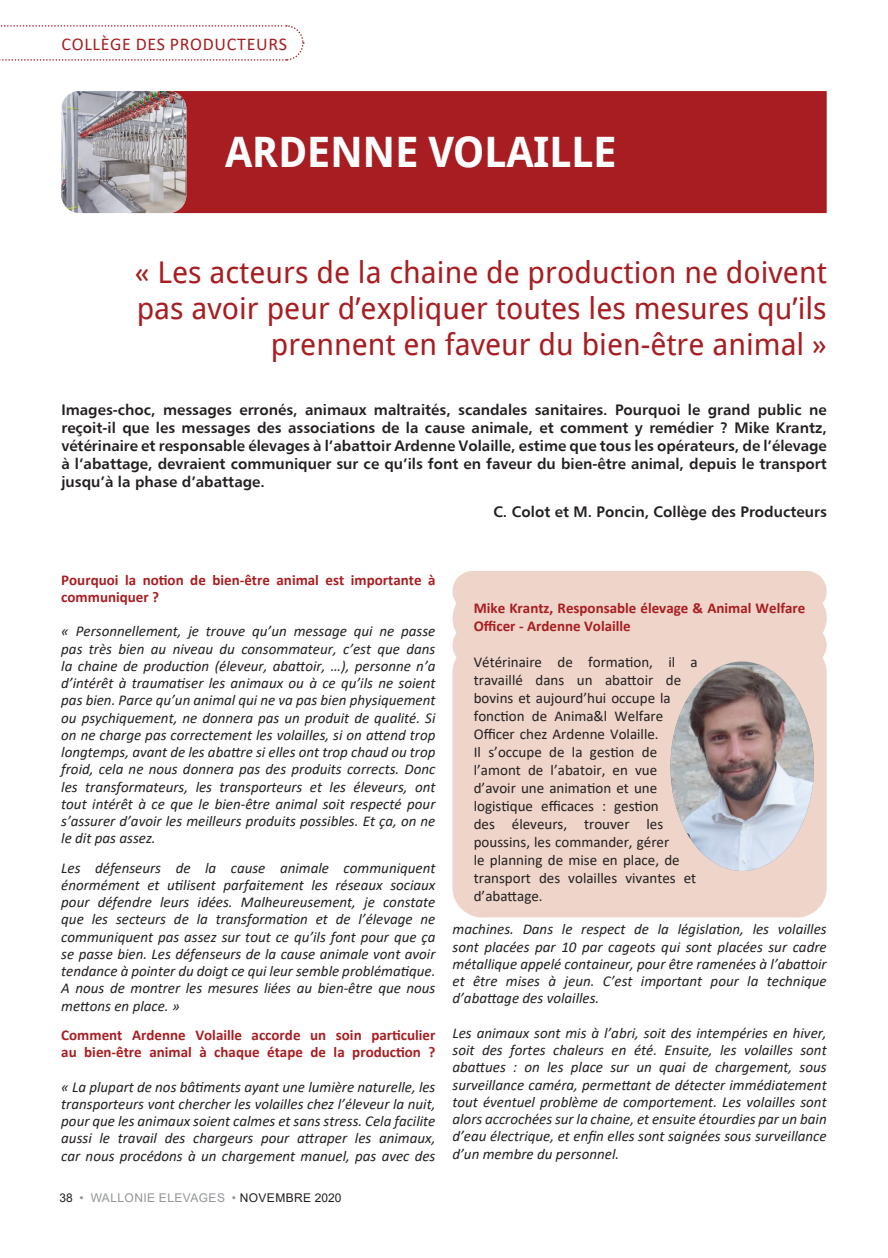
<style>
.page{position:relative;width:888px;height:1258px;background:#fff}
.page>*{position:absolute;margin:0;border:0;box-sizing:border-box;transform-origin:0 0}
.t1{font:700 42px "Droid Sans";letter-spacing:-.01em;color:#fff}
.List_Bullet{font:30px/36px "Droid Sans";color:#a81d21;text-align:right}
.t2{font:18px "Calibri";letter-spacing:.04em;color:#a81d21}
.t3{font:italic 15px/17.2px "Calibri";color:#231f20;text-align:justify}
.t4{font:15px/18px "Humanist 777 BT Bold B";color:#231f20;text-align:justify}
.t5{font:15px/18px "Calibri";color:#231f20}
.t6{font:700 15px/17.2px "Calibri";color:#a81d21}
.t7{font:12px "Arial";letter-spacing:.035em;color:#939598}
.s1{color:#231f20}
</style>
<div class="page">
<div style="left:452px;top:571px;width:375px;height:40px;background:#eed4c9;border-radius:20px"></div>
<div style="left:452px;top:589px;width:375px;height:58px;background:#eed4c9;border-radius:29px"></div>
<div style="left:452px;top:625px;width:375px;height:40px;background:#eed4c9;border-radius:20px"></div>
<div style="left:452px;top:643px;width:375px;height:274px;background:#eed4c9;border-radius:30px"></div>
<div style="left:186px;top:91px;width:641px;height:122px;background:#a81d21"></div>
<img style="left:61px;top:91px;width:125px;height:122px">
<svg style="left:0;top:25px;width:304px;height:36px"></svg>
<img style="left:670px;top:665px;width:144px;height:206px">
<p class="t2" style="left:62px;top:31px;width:227px">COLLÈGE DES PRODUCTEURS</p>
<p class="t1" style="left:225px;top:122px;width:393px">ARDENNE VOLAILLE</p>
<p class="List_Bullet" style="left:135px;top:253px;width:693px">« Les acteurs de la chaine de production ne doivent pas avoir peur d’expliquer toutes les mesures qu’ils prennent en faveur du bien-être animal »</p>
<p class="t4" style="left:61px;top:400px;width:767px">Images-choc, messages erronés, animaux maltraités, scandales sanitaires. Pourquoi le grand public ne reçoit-il que les messages des associations de la cause animale, et comment y remédier ? Mike Krantz, vétérinaire et responsable élevages à l’abattoir Ardenne Volaille, estime que tous les opérateurs, de l’élevage à l’abattage, devraient communiquer sur ce qu’ils font en faveur du bien-être animal, depuis le transport jusqu’à la phase d’abattage.</p>
<p class="t4" style="left:493px;top:502px;width:335px">C. Colot et M. Poncin, Collège des Producteurs</p>
<p class="t6" style="left:61px;top:571px;width:376px">Pourquoi la notion de bien-être animal est importante à communiquer ?</p>
<p class="t3" style="left:61px;top:622px;width:376px">« Personnellement, je trouve qu’un message qui ne passe pas très bien au niveau du consommateur, c’est que dans la chaine de production (éleveur, abattoir, …), personne n’a d’intérêt à traumatiser les animaux ou à ce qu’ils ne soient pas bien. Parce qu’un animal qui ne va pas bien physiquement ou psychiquement, ne donnera pas un produit de qualité. Si on ne charge pas correctement les volailles, si on attend trop longtemps, avant de les abattre si elles ont trop chaud ou trop froid, cela ne nous donnera pas des produits corrects. Donc les transformateurs, les transporteurs et les éleveurs, ont tout intérêt à ce que le bien-être animal soit respecté pour s’assurer d’avoir les meilleurs produits possibles. Et ça, on ne le dit pas assez.</p>
<p class="t3" style="left:61px;top:858px;width:376px">Les défenseurs de la cause animale communiquent énormément et utilisent parfaitement les réseaux sociaux pour défendre leurs idées. Malheureusement, je constate que les secteurs de la transformation et de l’élevage ne communiquent pas assez sur tout ce qu’ils font pour que ça se passe bien. Les défenseurs de la cause animale vont avoir tendance à pointer du doigt ce qui leur semble problématique.<br>A nous de montrer les mesures liées au bien-être que nous mettons en place. »</p>
<p class="t6" style="left:61px;top:1026px;width:376px">Comment Ardenne Volaille accorde un soin particulier au bien-être animal à chaque étape de la production ?</p>
<p class="t3" style="left:61px;top:1077px;width:376px">« La plupart de nos bâtiments ayant une lumière naturelle, les transporteurs vont chercher les volailles chez l’éleveur la nuit, pour que les animaux soient calmes et sans stress. Cela facilite aussi le travail des chargeurs pour attraper les animaux, car nous procédons à un chargement manuel, pas avec des</p>
<p class="t7" style="left:60px;top:1190px;width:283px"><span class="s1">38</span> • WALLONIE ELEVAGES • <span class="s1">NOVEMBRE 2020</span></p>
<p class="t6" style="left:474px;top:599px;width:333px;line-height:18px">Mike Krantz, Responsable élevage &amp; Animal Welfare<br>Officer - Ardenne Volaille</p>
<p class="t5" style="left:474px;top:653px;width:225px">Vétérinaire de formation, il a travaillé dans un abattoir de bovins et aujourd’hui occupe la fonction de Anima&amp;l Welfare<br>Officer chez Ardenne Volaille.<br>Il s’occupe de la gestion de l’amont de l’abatoir, en vue d’avoir une animation et une logistique efficaces : gestion<br>des éleveurs, trouver les poussins, les commander, gérer<br>le planning de mise en place, de transport des volailles vivantes et d’abattage.</p>
<p class="t3" style="left:452px;top:920px;width:376px">machines. Dans le respect de la législation, les volailles sont placées par 10 par cageots qui sont placées sur cadre métallique appelé containeur, pour être ramenées à l’abattoir et être mises à jeun. C’est important pour la technique d’abattage des volailles.</p>
<p class="t3" style="left:452px;top:1023px;width:376px">Les animaux sont mis à l’abri, soit des intempéries en hiver, soit des fortes chaleurs en été. Ensuite, les volailles sont abattues : on les place sur un quai de chargement, sous surveillance caméra, permettant de détecter immédiatement tout éventuel problème de comportement. Les volailles sont alors accrochées sur la chaine, et ensuite étourdies par un bain d’eau électrique, et enfin elles sont saignées sous surveillance d’un membre du personnel.</p>
</div>
